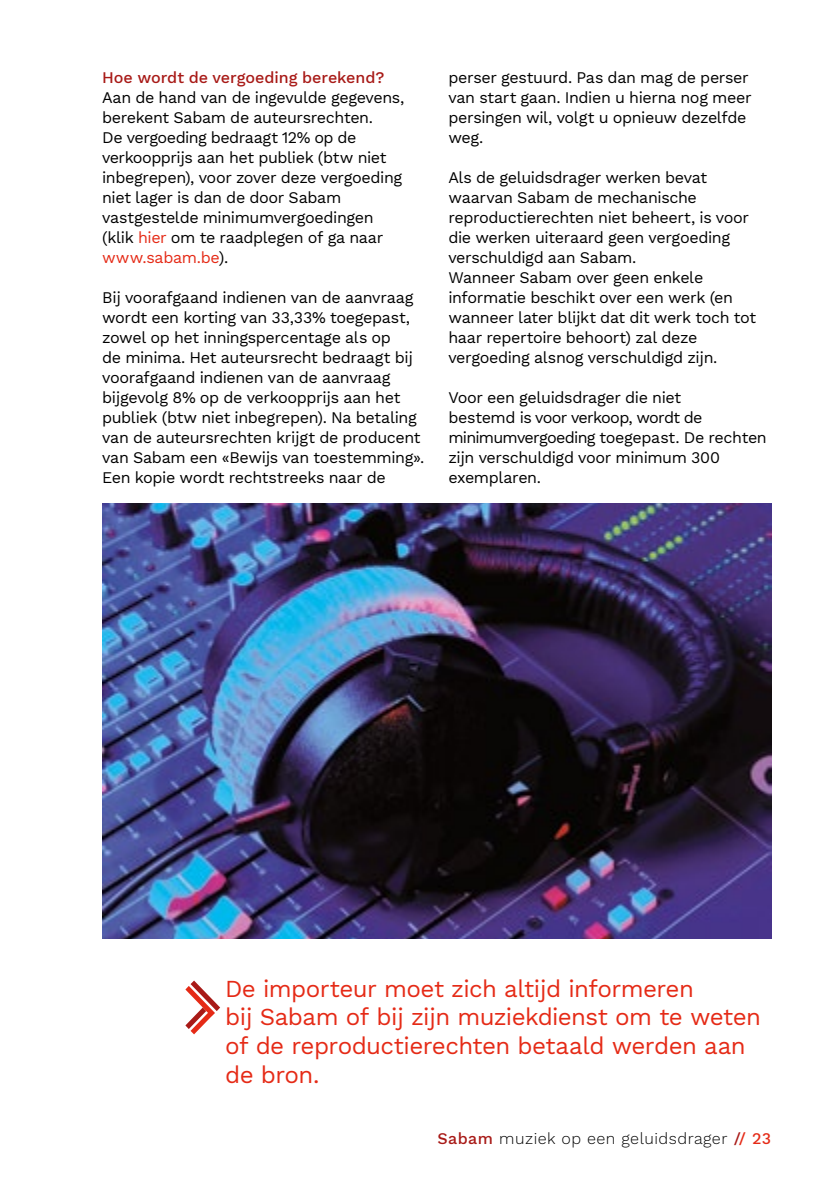
<style>
.page{position:relative;width:840px;height:1191px;background:#fff}
.page>*{position:absolute;margin:0;border:0;box-sizing:border-box;transform-origin:0 0}
.t1{font:24px/28.8px "Work Sans";letter-spacing:-.025em;color:#e52a16}
.t2{font:16px/20px "Work Sans";letter-spacing:-.025em;color:#000}
.t3{font:300 16px "Work Sans";letter-spacing:.03em;color:#000}
.t4{font:500 16px "Work Sans";letter-spacing:-.005em;color:#a81a17}
.s1{color:#e52a16}
.s2{font-weight:500;color:#a81a17}
.s3{font-weight:500;color:#e52a16}
</style>
<div class="page">
<img style="left:102px;top:503px;width:669px;height:435px">
<svg style="left:185px;top:980px;width:35px;height:54px"></svg>
<p class="t4" style="left:102px;top:68px;width:283px">Hoe wordt de vergoeding berekend?</p>
<p class="t2" style="left:102px;top:88px;width:303px">Aan de hand van de ingevulde gegevens, berekent Sabam de auteursrechten.<br>De vergoeding bedraagt 12% op de verkoopprijs aan het publiek (btw niet inbegrepen), voor zover deze vergoeding niet lager is dan de door Sabam vastgestelde minimumvergoedingen (klik <span class="s1">hier</span> om te raadplegen of ga naar <span class="s1">www.sabam.be</span>).</p>
<p class="t2" style="left:102px;top:288px;width:323px">Bij voorafgaand indienen van de aanvraag wordt een korting van 33,33% toegepast, zowel op het inningspercentage als op<br>de minima. Het auteursrecht bedraagt bij voorafgaand indienen van de aanvraag bijgevolg 8% op de verkoopprijs aan het publiek (btw niet inbegrepen). Na betaling van de auteursrechten krijgt de producent van Sabam een «Bewijs van toestemming».<br>Een kopie wordt rechtstreeks naar de</p>
<p class="t2" style="left:448px;top:68px;width:304px">perser gestuurd. Pas dan mag de perser van start gaan. Indien u hierna nog meer persingen wil, volgt u opnieuw dezelfde weg.</p>
<p class="t2" style="left:448px;top:168px;width:309px">Als de geluidsdrager werken bevat waarvan Sabam de mechanische reproductierechten niet beheert, is voor die werken uiteraard geen vergoeding verschuldigd aan Sabam.<br>Wanneer Sabam over geen enkele informatie beschikt over een werk (en wanneer later blijkt dat dit werk toch tot haar repertoire behoort) zal deze vergoeding alsnog verschuldigd zijn.</p>
<p class="t2" style="left:448px;top:388px;width:320px">Voor een geluidsdrager die niet<br>bestemd is voor verkoop, wordt de minimumvergoeding toegepast. De rechten zijn verschuldigd voor minimum 300 exemplaren.</p>
<h1 class="t1" style="left:225px;top:975px;width:537px">De importeur moet zich altijd informeren<br>bij Sabam of bij zijn muziekdienst om te weten of de reproductierechten betaald werden aan de bron.</h1>
<p class="t3" style="left:437px;top:1129px;width:335px"><span class="s2">Sabam</span> muziek op een geluidsdrager <span class="s2">/</span><span class="s3">/ 23</span></p>
</div>
